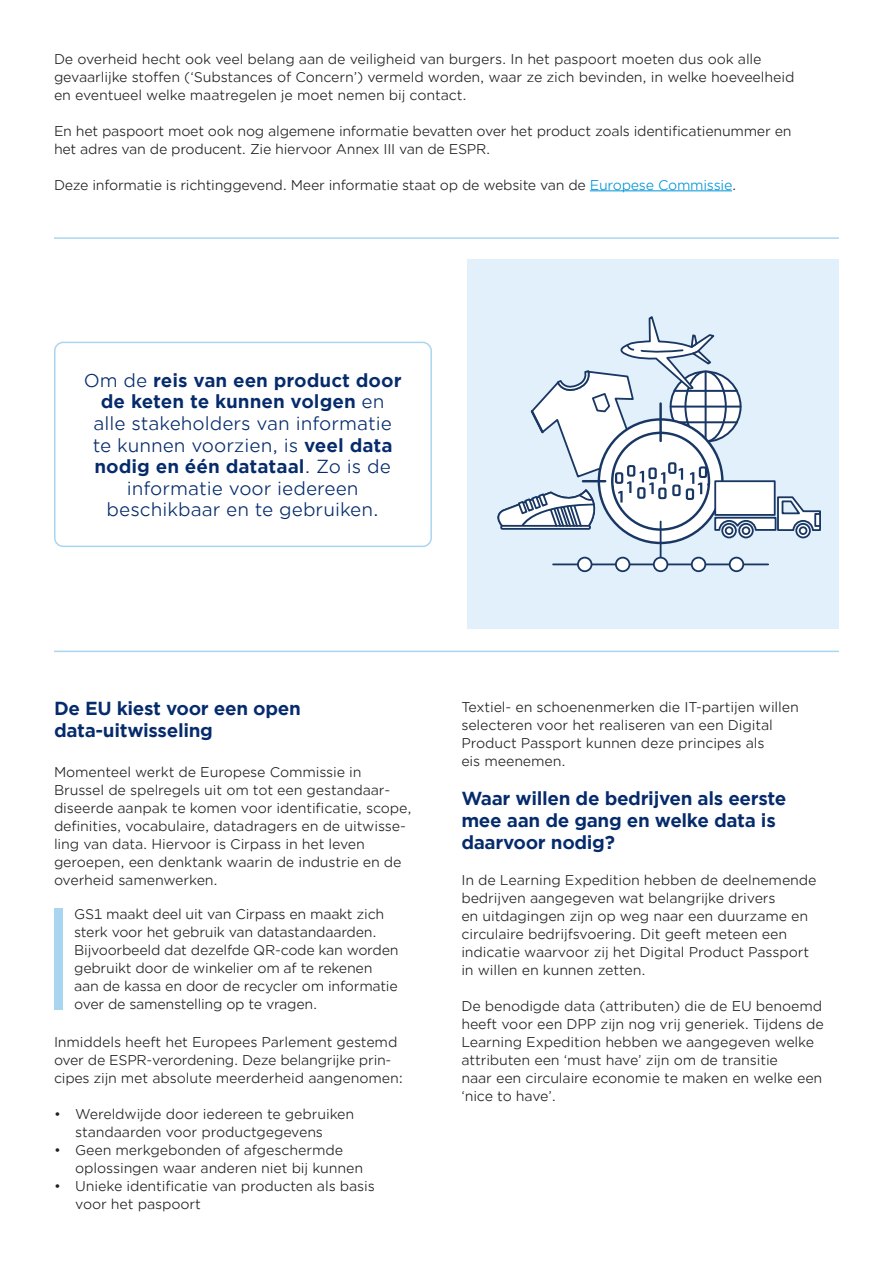
<style>
.page{position:relative;width:893px;height:1263px;background:#fff}
.page>*{position:absolute;margin:0;border:0;box-sizing:border-box;transform-origin:0 0}
.t1{font:18px/21.6px "Gotham Office";color:#052b6c;text-align:center}
.Bodytekst{font:700 18px "Gotham Office";letter-spacing:-.02em;color:#052b6c}
.Bodytekst-2{font:700 18px "Gotham Office";color:#052b6c}
.Bodytekst-3{font:13.5px/18px "Gotham Office";letter-spacing:-.01em;color:#231f20}
.s1{color:#0095d9}
.s2{font-weight:400}
.s3{font-weight:700}
</style>
<div class="page">
<hr style="left:590px;top:190px;width:142px;height:1px;background:#0095d9">
<div style="left:54px;top:342px;width:378px;height:205px;border:2px solid #aad5f1;border-radius:9px"></div>
<div style="left:468px;top:260px;width:371px;height:369px;background:#e1f0fa"></div>
<hr style="left:54px;top:651px;width:785px;height:1px;background:#aad5f1">
<hr style="left:54px;top:237px;width:785px;height:2px;background:#aad5f1">
<svg style="left:599px;top:419px;width:123px;height:124px"></svg>
<hr style="left:660px;top:521px;width:1px;height:38px;background:#193764">
<hr style="left:553px;top:563px;width:215px;height:2px;background:#193764">
<svg style="left:722px;top:524px;width:14px;height:13px"></svg>
<div style="left:721px;top:523px;width:16px;height:15px;border:2px solid #193764;border-radius:50%"></div>
<div style="left:725px;top:526px;width:8px;height:9px;border:2px solid #193764;border-radius:50%"></div>
<svg style="left:739px;top:524px;width:14px;height:13px"></svg>
<div style="left:738px;top:523px;width:16px;height:15px;border:2px solid #193764;border-radius:50%"></div>
<div style="left:742px;top:526px;width:8px;height:9px;border:2px solid #193764;border-radius:50%"></div>
<svg style="left:796px;top:524px;width:14px;height:13px"></svg>
<div style="left:795px;top:523px;width:16px;height:15px;border:2px solid #193764;border-radius:50%"></div>
<div style="left:799px;top:526px;width:8px;height:9px;border:2px solid #193764;border-radius:50%"></div>
<div style="left:578px;top:558px;width:13px;height:13px;background:#fff;border-radius:50%"></div>
<div style="left:577px;top:557px;width:15px;height:15px;border:2px solid #193764;border-radius:50%"></div>
<div style="left:616px;top:558px;width:13px;height:13px;background:#fff;border-radius:50%"></div>
<div style="left:615px;top:557px;width:15px;height:15px;border:2px solid #193764;border-radius:50%"></div>
<div style="left:654px;top:558px;width:13px;height:13px;background:#fff;border-radius:50%"></div>
<div style="left:653px;top:557px;width:15px;height:15px;border:2px solid #193764;border-radius:50%"></div>
<div style="left:692px;top:558px;width:13px;height:13px;background:#fff;border-radius:50%"></div>
<div style="left:691px;top:557px;width:15px;height:15px;border:2px solid #193764;border-radius:50%"></div>
<div style="left:730px;top:558px;width:13px;height:13px;background:#fff;border-radius:50%"></div>
<div style="left:729px;top:557px;width:15px;height:15px;border:2px solid #193764;border-radius:50%"></div>
<svg style="left:497px;top:316px;width:324px;height:216px"></svg>
<div style="left:54px;top:908px;width:9px;height:101px;background:#aad5f1"></div>
<p class="Bodytekst-3" style="left:54px;top:50px;width:709px">De overheid hecht ook veel belang aan de veiligheid van burgers. In het paspoort moeten dus ook alle</p>
<p class="Bodytekst-3" style="left:54px;top:68px;width:742px">gevaarlijke stoffen (‘Substances of Concern’) vermeld worden, waar ze zich bevinden, in welke hoeveelheid</p>
<p class="Bodytekst-3" style="left:54px;top:86px;width:414px">en eventueel welke maatregelen je moet nemen bij contact.</p>
<p class="Bodytekst-3" style="left:54px;top:122px;width:739px">En het paspoort moet ook nog algemene informatie bevatten over het product zoals identificatienummer en</p>
<p class="Bodytekst-3" style="left:54px;top:140px;width:438px">het adres van de producent. Zie hiervoor Annex III van de ESPR.</p>
<p class="Bodytekst-3" style="left:54px;top:176px;width:684px">Deze informatie is richtinggevend. Meer informatie staat op de website van de <span class="s1">Europese Commissie</span>.</p>
<p class="Bodytekst-2" style="left:84px;top:368px;width:319px"><span class="s2">Om de</span> reis van een product door</p>
<p class="Bodytekst-2" style="left:101px;top:389px;width:285px">de keten te kunnen volgen <span class="s2">en</span></p>
<p class="t1" style="left:93px;top:412px;width:300px">alle stakeholders van informatie</p>
<p class="t1" style="left:93px;top:434px;width:301px">te kunnen voorzien, is <span class="s3">veel data nodig en één datataal</span>. Zo is de informatie voor iedereen</p>
<p class="t1" style="left:107px;top:498px;width:274px">beschikbaar en te gebruiken.</p>
<p class="Bodytekst" style="left:54px;top:696px;width:248px">De EU kiest voor een open</p>
<p class="Bodytekst" style="left:54px;top:718px;width:160px">data-uitwisseling</p>
<p class="Bodytekst-3" style="left:54px;top:762px;width:309px">Momenteel werkt de Europese Commissie in</p>
<p class="Bodytekst-3" style="left:54px;top:780px;width:338px">Brussel de spelregels uit om tot een gestandaar-</p>
<p class="Bodytekst-3" style="left:54px;top:798px;width:359px">diseerde aanpak te komen voor identificatie, scope, definities, vocabulaire, datadragers en de uitwisse-</p>
<p class="Bodytekst-3" style="left:54px;top:834px;width:312px">ling van data. Hiervoor is Cirpass in het leven</p>
<p class="Bodytekst-3" style="left:54px;top:852px;width:349px">geroepen, een denktank waarin de industrie en de overheid samenwerken.</p>
<p class="Bodytekst-3" style="left:74px;top:905px;width:326px">GS1 maakt deel uit van Cirpass en maakt zich sterk voor het gebruik van datastandaarden.<br>Bijvoorbeeld dat dezelfde QR-code kan worden gebruikt door de winkelier om af te rekenen aan de kassa en door de recycler om informatie over de samenstelling op te vragen.</p>
<p class="Bodytekst-3" style="left:54px;top:1032px;width:345px">Inmiddels heeft het Europees Parlement gestemd</p>
<p class="Bodytekst-3" style="left:54px;top:1050px;width:339px">over de ESPR-verordening. Deze belangrijke prin-</p>
<p class="Bodytekst-3" style="left:54px;top:1068px;width:350px">cipes zijn met absolute meerderheid aangenomen:</p>
<p class="Bodytekst-3" style="left:54px;top:1104px;width:302px">• Wereldwijde door iedereen te gebruiken</p>
<p class="Bodytekst-3" style="left:75px;top:1122px;width:249px">standaarden voor productgegevens</p>
<p class="Bodytekst-3" style="left:54px;top:1140px;width:291px">• Geen merkgebonden of afgeschermde</p>
<p class="Bodytekst-3" style="left:75px;top:1158px;width:289px">oplossingen waar anderen niet bij kunnen</p>
<p class="Bodytekst-3" style="left:54px;top:1176px;width:322px">• Unieke identificatie van producten als basis</p>
<p class="Bodytekst-3" style="left:75px;top:1194px;width:127px">voor het paspoort</p>
<p class="Bodytekst-3" style="left:461px;top:697px;width:339px">Textiel- en schoenenmerken die IT-partijen willen</p>
<p class="Bodytekst-3" style="left:461px;top:715px;width:313px">selecteren voor het realiseren van een Digital</p>
<p class="Bodytekst-3" style="left:461px;top:733px;width:305px">Product Passport kunnen deze principes als</p>
<p class="Bodytekst-3" style="left:461px;top:751px;width:106px">eis meenemen.</p>
<p class="Bodytekst" style="left:461px;top:786px;width:326px">Waar willen de bedrijven als eerste</p>
<p class="Bodytekst" style="left:461px;top:808px;width:316px">mee aan de gang en welke data is</p>
<p class="Bodytekst" style="left:461px;top:830px;width:155px">daarvoor nodig?</p>
<p class="Bodytekst-3" style="left:461px;top:870px;width:357px">In de Learning Expedition hebben de deelnemende bedrijven aangegeven wat belangrijke drivers</p>
<p class="Bodytekst-3" style="left:461px;top:906px;width:348px">en uitdagingen zijn op weg naar een duurzame en</p>
<p class="Bodytekst-3" style="left:461px;top:924px;width:327px">circulaire bedrijfsvoering. Dit geeft meteen een</p>
<p class="Bodytekst-3" style="left:461px;top:942px;width:349px">indicatie waarvoor zij het Digital Product Passport</p>
<p class="Bodytekst-3" style="left:461px;top:960px;width:186px">in willen en kunnen zetten.</p>
<p class="Bodytekst-3" style="left:461px;top:996px;width:364px">De benodigde data (attributen) die de EU benoemd heeft voor een DPP zijn nog vrij generiek. Tijdens de<br>Learning Expedition hebben we aangegeven welke</p>
<p class="Bodytekst-3" style="left:461px;top:1050px;width:318px">attributen een ‘must have’ zijn om de transitie</p>
<p class="Bodytekst-3" style="left:461px;top:1068px;width:362px">naar een circulaire economie te maken en welke een</p>
<p class="Bodytekst-3" style="left:461px;top:1086px;width:96px">‘nice to have’.</p>
</div>
